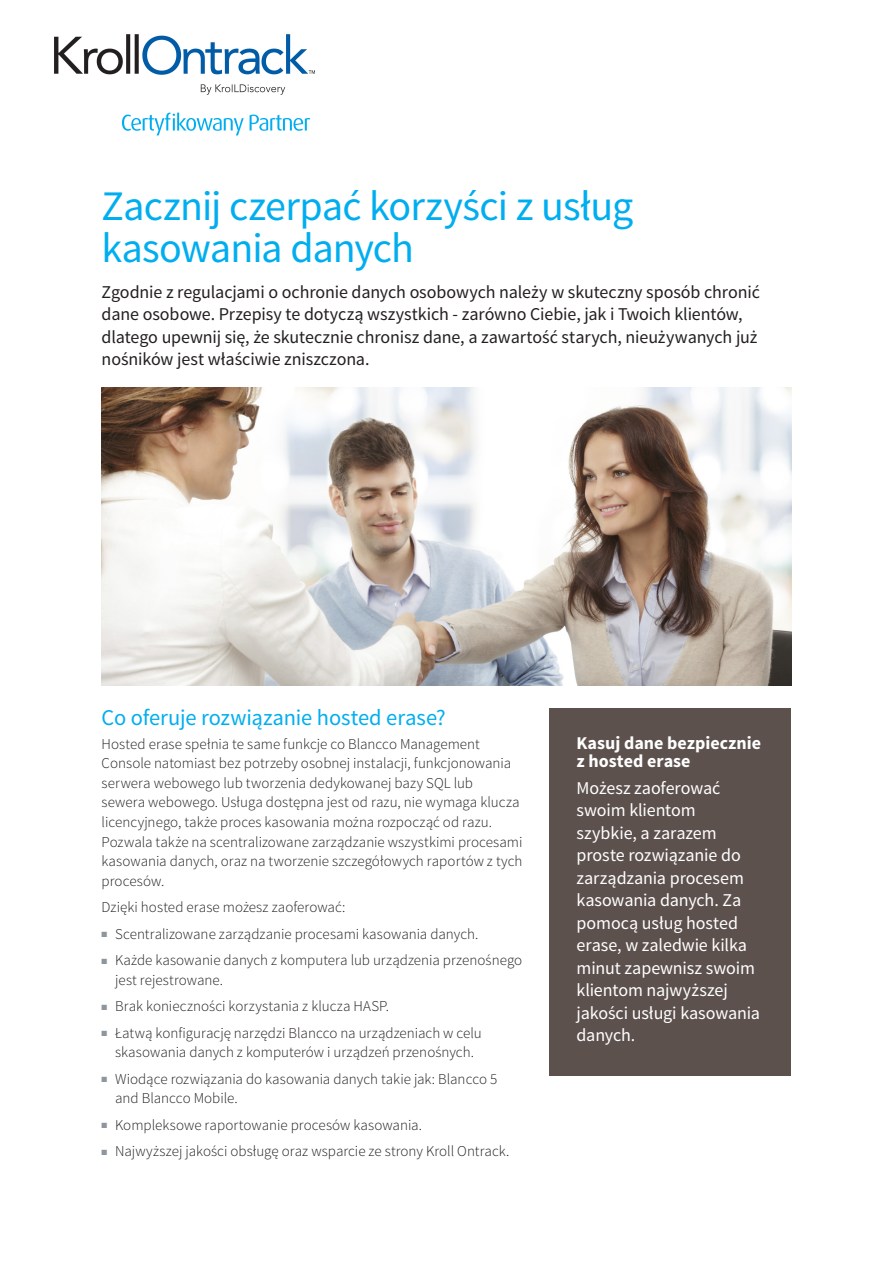
<style>
.page{position:relative;width:893px;height:1263px;background:#fff}
.page>*{position:absolute;margin:0;border:0;box-sizing:border-box;transform-origin:0 0}
.Headline{font:42px/42px "Source Sans Pro";letter-spacing:-.02em;color:#00aeef}
.Subhead_Level_1{font:22.5px "Source Sans Pro";letter-spacing:-.005em;color:#00aeef}
.Introduction_Paragra{font:18px/22.5px "Source Sans Pro";letter-spacing:-.005em;color:#231f20}
.Body_Copy{font:18px/22.5px "Source Sans Pro";letter-spacing:-.005em;color:#fff}
.Subhead_Level_2{font:700 18px/18px "Source Sans Pro";color:#fff}
.Body_Copy-2{font:300 15px/19.5px "Source Sans Pro";color:#231f20}
.s1{color:#8f959d}
</style>
<div class="page">
<svg style="left:122px;top:113px;width:122px;height:22px"></svg>
<svg style="left:250px;top:115px;width:60px;height:16px"></svg>
<div style="left:550px;top:708px;width:241px;height:368px;background:#5d514e"></div>
<img style="left:102px;top:387px;width:689px;height:298px">
<img style="left:54px;top:34px;width:261px;height:61px">
<p class="Headline" style="left:102px;top:185px;width:533px">Zacznij czerpać korzyści z usług kasowania danych</p>
<p class="Introduction_Paragra" style="left:102px;top:281px;width:660px">Zgodnie z regulacjami o ochronie danych osobowych należy w skuteczny sposób chronić dane osobowe. Przepisy te dotyczą wszystkich - zarówno Ciebie, jak i Twoich klientów, dlatego upewnij się, że skutecznie chronisz dane, a zawartość starych, nieużywanych już nośników jest właściwie zniszczona.</p>
<p class="Subhead_Level_1" style="left:102px;top:703px;width:346px">Co oferuje rozwiązanie hosted erase?</p>
<p class="Body_Copy-2" style="left:102px;top:734px;width:422px">Hosted erase spełnia te same funkcje co Blancco Management Console natomiast bez potrzeby osobnej instalacji, funkcjonowania serwera webowego lub tworzenia dedykowanej bazy SQL lub<br>sewera webowego. Usługa dostępna jest od razu, nie wymaga klucza licencyjnego, także proces kasowania można rozpocząć od razu.<br>Pozwala także na scentralizowane zarządzanie wszystkimi procesami kasowania danych, oraz na tworzenie szczegółowych raportów z tych procesów.</p>
<p class="Body_Copy-2" style="left:102px;top:897px;width:245px">Dzięki hosted erase możesz zaoferować:</p>
<p class="Body_Copy-2" style="left:102px;top:924px;width:378px"><span class="s1">■</span> Scentralizowane zarządzanie procesami kasowania danych.</p>
<p class="Body_Copy-2" style="left:115px;top:950px;width:409px;text-indent:-14px"><span class="s1">■</span> Każde kasowanie danych z komputera lub urządzenia przenośnego jest rejestrowane.</p>
<p class="Body_Copy-2" style="left:102px;top:996px;width:289px"><span class="s1">■</span> Brak konieczności korzystania z klucza HASP.</p>
<p class="Body_Copy-2" style="left:102px;top:1023px;width:382px;text-align:center"><span class="s1">■</span> Łatwą konfigurację narzędzi Blancco na urządzeniach w celu skasowania danych z komputerów i urządzeń przenośnych.</p>
<p class="Body_Copy-2" style="left:115px;top:1069px;width:384px;text-indent:-14px"><span class="s1">■</span> Wiodące rozwiązania do kasowania danych takie jak: Blancco 5 and Blancco Mobile.</p>
<p class="Body_Copy-2" style="left:102px;top:1115px;width:322px"><span class="s1">■</span> Kompleksowe raportowanie procesów kasowania.</p>
<p class="Body_Copy-2" style="left:102px;top:1141px;width:409px"><span class="s1">■</span> Najwyższej jakości obsługę oraz wsparcie ze strony Kroll Ontrack.</p>
<p class="Subhead_Level_2" style="left:577px;top:734px;width:186px">Kasuj dane bezpiecznie z hosted erase</p>
<p class="Body_Copy" style="left:577px;top:777px;width:185px">Możesz zaoferować swoim klientom szybkie, a zarazem proste rozwiązanie do zarządzania procesem kasowania danych. Za pomocą usług hosted erase, w zaledwie kilka minut zapewnisz swoim klientom najwyższej jakości usługi kasowania danych.</p>
</div>
